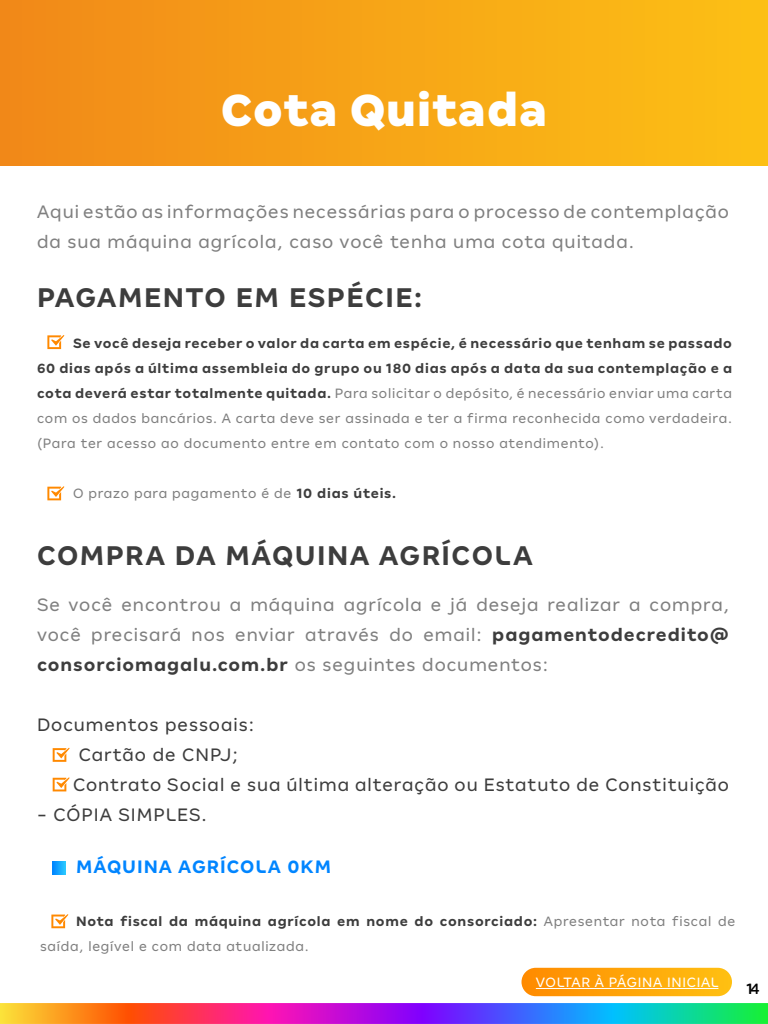
<style>
.page{position:relative;width:768px;height:1024px;background:#fff}
.page>*{position:absolute;margin:0;border:0;box-sizing:border-box;transform-origin:0 0}
.t1{font:900 50px "Magalu Textos Beta";color:#fff}
.t2{font:700 30px "Magalu Titulos";letter-spacing:.05em;color:#3d3d3d}
.t3{font:20px/30px "Magalu Titulos";letter-spacing:.05em;color:#808080}
.t4{font:20px/30px "Magalu Titulos";letter-spacing:.05em;color:#3d3d3d}
.t5{font:700 20px "Magalu Titulos";letter-spacing:.05em;color:#0085ff}
.t6{font:500 17px "Magalu Submarcas";color:#000}
.t7{font:15px/25px "Magalu Titulos";letter-spacing:.05em;color:#808080;text-align:justify}
.t8{font:15px "Magalu Titulos";letter-spacing:.05em;color:#fff}
.s1{font-weight:700;color:#3d3d3d}
</style>
<div class="page">
<div style="left:0;top:0;width:768px;height:166px;background:linear-gradient(to right,#f18918,#fcc015)"></div>
<img style="left:0;top:1003px;width:768px;height:21px">
<svg style="left:47px;top:335px;width:17px;height:14px"></svg>
<svg style="left:47px;top:486px;width:17px;height:14px"></svg>
<svg style="left:51px;top:914px;width:17px;height:14px"></svg>
<svg style="left:53px;top:861px;width:13px;height:13px"></svg>
<div style="left:522px;top:968px;width:210px;height:28px;background:linear-gradient(to right,#ff8a00,#ffc012);border-radius:14px"></div>
<hr style="left:536px;top:988px;width:182px;height:1px;background:#fff">
<svg style="left:53px;top:748px;width:17px;height:14px"></svg>
<svg style="left:53px;top:777px;width:17px;height:14px"></svg>
<h1 class="t1" style="left:221px;top:80px;width:328px">Cota Quitada</h1>
<h3 class="t3" style="left:37px;top:197px;width:693px">Aqui estão as informações necessárias para o processo de contemplação da sua máquina agrícola, caso você tenha uma cota quitada.</h3>
<h2 class="t2" style="left:37px;top:282px;width:386px">PAGAMENTO EM ESPÉCIE:</h2>
<p class="t7" style="left:37px;top:331px;width:697px;text-indent:36px"><span class="s1">Se você deseja receber o valor da carta em espécie, é necessário que tenham se passado 60 dias após a última assembleia do grupo ou 180 dias após a data da sua contemplação e a cota deverá estar totalmente quitada.</span> Para solicitar o depósito, é necessário enviar uma carta com os dados bancários. A carta deve ser assinada e ter a firma reconhecida como verdadeira. (Para ter acesso ao documento entre em contato com o nosso atendimento).</p>
<p class="t7" style="left:73px;top:481px;width:325px">O prazo para pagamento é de <span class="s1">10 dias úteis.</span></p>
<h2 class="t2" style="left:37px;top:539px;width:497px">COMPRA DA MÁQUINA AGRÍCOLA</h2>
<h3 class="t3" style="left:37px;top:590px;width:694px;text-align:justify">Se você encontrou a máquina agrícola e já deseja realizar a compra, você precisará nos enviar através do email: <span class="s1">pagamentodecredito@ consorciomagalu.com.br</span> os seguintes documentos:</h3>
<h3 class="t4" style="left:73px;top:710px;width:657px;text-indent:-36px">Documentos pessoais:<br>Cartão de CNPJ;<br>Contrato Social e sua última alteração ou Estatuto de Constituição</h3>
<h3 class="t4" style="left:37px;top:800px;width:171px">- CÓPIA SIMPLES.</h3>
<h3 class="t5" style="left:76px;top:856px;width:257px">MÁQUINA AGRÍCOLA 0KM</h3>
<p class="t7" style="left:40px;top:908px;width:697px;text-indent:36px"><span class="s1">Nota fiscal da máquina agrícola em nome do consorciado:</span> Apresentar nota fiscal de saída, legível e com data atualizada.</p>
<p class="t8" style="left:536px;top:975px;width:184px">VOLTAR À PÁGINA INICIAL</p>
<p class="t6" style="left:746px;top:980px;width:15px">14</p>
</div>
